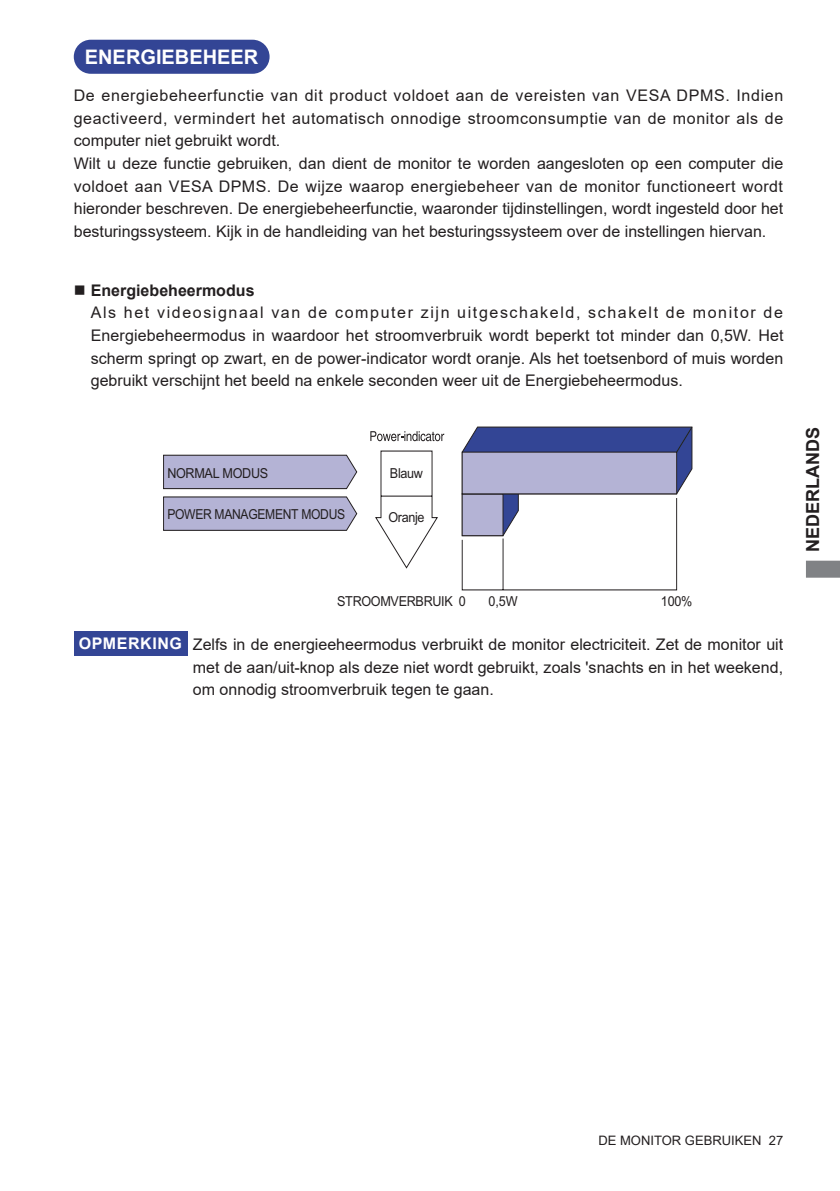
<style>
.page{position:relative;width:840px;height:1191px;background:#fff}
.page>*{position:absolute;margin:0;border:0;box-sizing:border-box;transform-origin:0 0}
.t1{font:700 20px "Arial";color:#fff}
.t2{font:700 18px "Arial";color:#231f20}
.t3{font:16px/22.6px "Arial";color:#231f20}
.t4{font:700 16px "Arial";letter-spacing:.035em;color:#fff}
.t5{font:13.8px "Arial";letter-spacing:-.025em;color:#231f20;scale:.92 1}
.t6{font:13.8px "Arial";letter-spacing:-.025em;color:#231f20;scale:.88 1}
.t7{font:13px "Arial";color:#231f20}
.s1{font-weight:700}
</style>
<div class="page">
<svg style="left:806px;top:560px;width:33px;height:17px"></svg>
<div style="left:75px;top:41px;width:193px;height:32px;background:#334595;border-radius:16px"></div>
<div style="left:74px;top:40px;width:195px;height:34px;border:2px solid #334595;border-radius:16px"></div>
<svg style="left:461px;top:426px;width:231px;height:164px"></svg>
<svg style="left:163px;top:450px;width:275px;height:119px"></svg>
<svg style="left:370px;top:431px;width:74px;height:10px"></svg>
<div style="left:74px;top:631px;width:113px;height:25px;background:#334595"></div>
<p class="t1" style="left:85px;top:43px;width:175px">ENERGIEBEHEER</p>
<p class="t3" style="left:74px;top:84px;width:710px">De energiebeheerfunctie van dit product voldoet aan de vereisten van VESA DPMS. Indien geactiveerd, vermindert het automatisch onnodige stroomconsumptie van de monitor als de computer niet gebruikt wordt.<br>Wilt u deze functie gebruiken, dan dient de monitor te worden aangesloten op een computer die voldoet aan VESA DPMS. De wijze waarop energiebeheer van de monitor functioneert wordt hieronder beschreven. De energiebeheerfunctie, waaronder tijdinstellingen, wordt ingesteld door het besturingssysteem. Kijk in de handleiding van het besturingssysteem over de instellingen hiervan.</p>
<p class="t3" style="left:91px;top:278px;width:693px;text-indent:-17px">■ <span class="s1">Energiebeheermodus<br></span>Als het videosignaal van de computer zijn uitgeschakeld, schakelt de monitor de Energiebeheermodus in waardoor het stroomverbruik wordt beperkt tot minder dan 0,5W. Het scherm springt op zwart, en de power-indicator wordt oranje. Als het toetsenbord of muis worden gebruikt verschijnt het beeld na enkele seconden weer uit de Energiebeheermodus.</p>
<p class="t5" style="left:167px;top:463px;width:111px">NORMAL MODUS</p>
<p class="t6" style="left:167px;top:505px;width:203px">POWER MANAGEMENT MODUS</p>
<p class="t5" style="left:390px;top:464px;width:37px">Blauw</p>
<p class="t5" style="left:388px;top:508px;width:41px">Oranje</p>
<p class="t4" style="left:79px;top:632px;width:105px">OPMERKING</p>
<p class="t5" style="left:337px;top:592px;width:141px">STROOMVERBRUIK 0</p>
<p class="t5" style="left:488px;top:592px;width:33px">0,5W</p>
<p class="t5" style="left:660px;top:592px;width:35px">100%</p>
<p class="t3" style="left:193px;top:633px;width:591px;text-align:justify">Zelfs in de energieeheermodus verbruikt de monitor electriciteit. Zet de monitor uit met de aan/uit-knop als deze niet wordt gebruikt, zoals 'snachts en in het weekend, om onnodig stroomverbruik tegen te gaan.</p>
<p class="t2" style="left:799px;top:551px;width:126px;rotate:-90deg">NEDERLANDS</p>
<p class="t7" style="left:598px;top:1131px;width:186px">DE MONITOR GEBRUIKEN 27</p>
</div>
